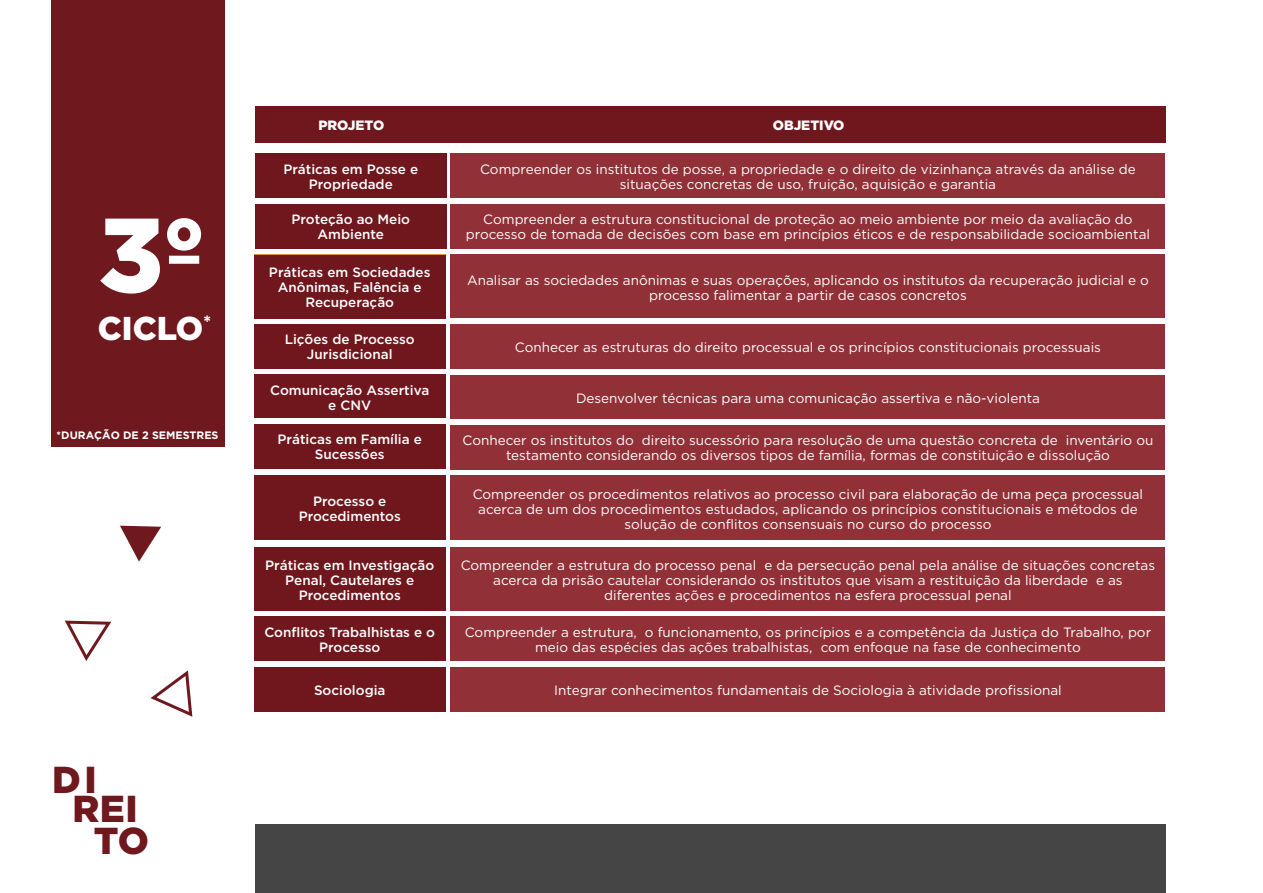
<style>
.page{position:relative;width:1263px;height:893px;background:#fff}
.page>*{position:absolute;margin:0;border:0;box-sizing:border-box;transform-origin:0 0}
.t1{font:900 105px "Gotham HTF";color:#fff}
.t2{font:900 37.5px "Gotham";letter-spacing:.01em;color:#6f181d}
.t3{font:900 33px "Gotham HTF";color:#fff}
.t4{font:13.5px/15px "Gotham HTF";color:#fff;text-align:center}
.t5{font:500 13.5px/15px "Gotham HTF";color:#fff;text-align:center}
.t6{font:900 13.5px "Gotham";color:#fff}
.t7{font:700 10.8px "Gotham";color:#fff}
</style>
<div class="page">
<div style="left:51px;top:0;width:173px;height:446px;background:#6f181d"></div>
<div style="left:255px;top:825px;width:910px;height:68px;background:#464545"></div>
<svg style="left:64px;top:620px;width:48px;height:41px"></svg>
<svg style="left:120px;top:526px;width:41px;height:36px"></svg>
<svg style="left:150px;top:670px;width:43px;height:47px"></svg>
<div style="left:255px;top:154px;width:191px;height:44px;background:#6f171d"></div>
<div style="left:451px;top:154px;width:714px;height:44px;background:#913137"></div>
<div style="left:254px;top:255px;width:191px;height:63px;background:#6f171d"></div>
<div style="left:451px;top:254px;width:714px;height:64px;background:#913137"></div>
<div style="left:254px;top:374px;width:191px;height:44px;background:#6f171d"></div>
<div style="left:451px;top:375px;width:714px;height:44px;background:#913137"></div>
<div style="left:255px;top:204px;width:191px;height:44px;background:#6f171d"></div>
<div style="left:451px;top:204px;width:714px;height:44px;background:#913137"></div>
<div style="left:254px;top:324px;width:191px;height:44px;background:#6f171d"></div>
<div style="left:451px;top:324px;width:714px;height:44px;background:#913137"></div>
<div style="left:254px;top:424px;width:191px;height:44px;background:#6f171d"></div>
<div style="left:451px;top:425px;width:714px;height:44px;background:#913137"></div>
<div style="left:254px;top:617px;width:191px;height:44px;background:#6f171d"></div>
<div style="left:451px;top:617px;width:714px;height:44px;background:#913137"></div>
<div style="left:254px;top:475px;width:191px;height:65px;background:#6f171d"></div>
<div style="left:451px;top:475px;width:714px;height:65px;background:#913137"></div>
<div style="left:254px;top:667px;width:191px;height:45px;background:#6f171d"></div>
<div style="left:451px;top:667px;width:714px;height:45px;background:#913137"></div>
<div style="left:254px;top:547px;width:191px;height:64px;background:#6f171d"></div>
<div style="left:451px;top:547px;width:714px;height:64px;background:#913137"></div>
<div style="left:255px;top:107px;width:910px;height:36px;background:#6f171d"></div>
<h1 class="t1" style="left:98px;top:194px;width:108px">3º</h1>
<h3 class="t3" style="left:98px;top:309px;width:115px">CICLO<sup>*</sup></h3>
<p class="t7" style="left:57px;top:429px;width:163px">*DURAÇÃO DE 2 SEMESTRES</p>
<h2 class="t2" style="left:52px;top:754px;width:46px">DI</h2>
<h2 class="t2" style="left:73px;top:783px;width:67px">REI</h2>
<h2 class="t2" style="left:94px;top:814px;width:57px">TO</h2>
<p class="t6" style="left:318px;top:116px;width:67px">PROJETO</p>
<p class="t6" style="left:773px;top:116px;width:73px">OBJETIVO</p>
<p class="t5" style="left:283px;top:162px;width:136px">Práticas em Posse e<br>Propriedade</p>
<p class="t4" style="left:480px;top:161px;width:657px">Compreender os institutos de posse, a propriedade e o direito de vizinhança através da análise de situações concretas de uso, fruição, aquisição e garantia</p>
<p class="t5" style="left:291px;top:212px;width:120px">Proteção ao Meio<br>Ambiente</p>
<p class="t4" style="left:466px;top:212px;width:686px">Compreender a estrutura constitucional de proteção ao meio ambiente por meio da avaliação do processo de tomada de decisões com base em princípios éticos e de responsabilidade socioambiental</p>
<p class="t5" style="left:269px;top:265px;width:163px">Práticas em Sociedades<br>Anônimas, Falência e<br>Recuperação</p>
<p class="t4" style="left:467px;top:272px;width:683px">Analisar as sociedades anônimas e suas operações, aplicando os institutos da recuperação judicial e o processo falimentar a partir de casos concretos</p>
<p class="t5" style="left:285px;top:332px;width:132px">Lições de Processo<br>Jurisdicional</p>
<p class="t4" style="left:515px;top:339px;width:587px">Conhecer as estruturas do direito processual e os princípios constitucionais processuais</p>
<p class="t5" style="left:270px;top:382px;width:161px">Comunicação Assertiva e CNV</p>
<p class="t4" style="left:576px;top:390px;width:465px">Desenvolver técnicas para uma comunicação assertiva e não-violenta</p>
<p class="t5" style="left:278px;top:432px;width:146px">Práticas em Família e<br>Sucessões</p>
<p class="t4" style="left:462px;top:433px;width:692px">Conhecer os institutos do direito sucessório para resolução de uma questão concreta de inventário ou testamento considerando os diversos tipos de família, formas de constituição e dissolução</p>
<p class="t5" style="left:299px;top:493px;width:104px">Processo e<br>Procedimentos</p>
<p class="t4" style="left:473px;top:486px;width:672px">Compreender os procedimentos relativos ao processo civil para elaboração de uma peça processual acerca de um dos procedimentos estudados, aplicando os princípios constitucionais e métodos de solução de conflitos consensuais no curso do processo</p>
<p class="t5" style="left:265px;top:557px;width:171px">Práticas em Investigação<br>Penal, Cautelares e<br>Procedimentos</p>
<p class="t4" style="left:461px;top:557px;width:696px">Compreender a estrutura do processo penal e da persecução penal pela análise de situações concretas acerca da prisão cautelar considerando os institutos que visam a restituição da liberdade e as diferentes ações e procedimentos na esfera processual penal</p>
<p class="t5" style="left:264px;top:624px;width:172px">Conflitos Trabalhistas e o<br>Processo</p>
<p class="t4" style="left:465px;top:625px;width:688px">Compreender a estrutura, o funcionamento, os princípios e a competência da Justiça do Trabalho, por meio das espécies das ações trabalhistas, com enfoque na fase de conhecimento</p>
<p class="t5" style="left:314px;top:682px;width:73px">Sociologia</p>
<p class="t4" style="left:554px;top:683px;width:509px">Integrar conhecimentos fundamentais de Sociologia à atividade profissional</p>
</div>
